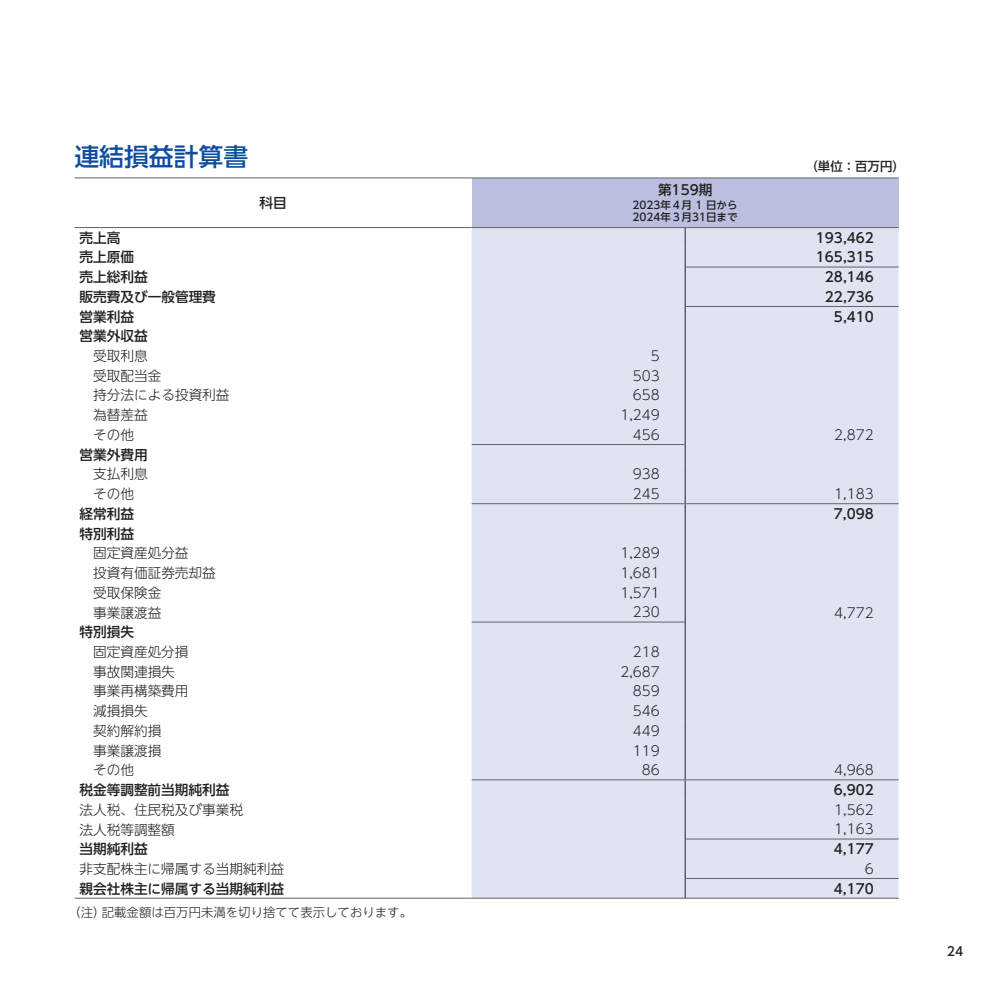
<style>
.page{position:relative;width:993px;height:993px;background:#fff}
.page>*{position:absolute;margin:0;border:0;box-sizing:border-box;transform-origin:0 0}
.t1{font:500 24.85px "UD Shin Go NT Pro";color:#0d4da1}
.t2{font:300 13.65px "UD Shin Go NT Pro";color:#231f20}
.t3{font:500 13.65px "UD Shin Go NT Pro";color:#231f20}
.t4{font:300 12.42px "UD Shin Go NT Pro";color:#231f20}
.t5{font:500 12.42px "UD Shin Go NT Pro";color:#231f20}
.t6{font:500 10.5px/12.4px "UD Shin Go NT Pro";color:#231f20}
</style>
<div class="page">
<div style="left:471px;top:178px;width:427px;height:49px;background:#babfe0"></div>
<div style="left:471px;top:228px;width:427px;height:669px;background:#e0e4f2"></div>
<hr style="left:74px;top:177px;width:397px;height:1px;background:#636366">
<hr style="left:471px;top:177px;width:214px;height:1px;background:#636366">
<hr style="left:685px;top:177px;width:213px;height:1px;background:#636366">
<hr style="left:74px;top:227px;width:397px;height:1px;background:#636366">
<hr style="left:471px;top:227px;width:214px;height:1px;background:#636366">
<hr style="left:685px;top:227px;width:213px;height:1px;background:#636366">
<hr style="left:74px;top:897px;width:397px;height:1px;background:#636366">
<hr style="left:471px;top:897px;width:214px;height:1px;background:#636366">
<hr style="left:685px;top:897px;width:213px;height:1px;background:#636366">
<svg style="left:684px;top:228px;width:1px;height:669px"></svg>
<hr style="left:685px;top:877px;width:213px;height:1px;background:#636366">
<hr style="left:685px;top:838px;width:213px;height:1px;background:#636366">
<hr style="left:471px;top:779px;width:214px;height:1px;background:#636366">
<hr style="left:685px;top:779px;width:213px;height:1px;background:#636366">
<hr style="left:471px;top:621px;width:213px;height:1px;background:#636366">
<hr style="left:471px;top:503px;width:214px;height:1px;background:#636366">
<hr style="left:685px;top:503px;width:213px;height:1px;background:#636366">
<hr style="left:471px;top:444px;width:213px;height:1px;background:#636366">
<hr style="left:685px;top:306px;width:213px;height:1px;background:#636366">
<hr style="left:685px;top:266px;width:213px;height:1px;background:#636366">
<h1 class="t1" style="left:74px;top:136px;width:175px">連結損益計算書</h1>
<p class="t3" style="left:259px;top:192px;width:29px">科目</p>
<p class="t3" style="left:657px;top:179px;width:56px">第159期</p>
<p class="t6" style="left:632px;top:198px;width:106px">2023年４月１日から<br>2024年３月31日まで</p>
<p class="t5" style="left:805px;top:156px;width:101px">（単位：百万円）</p>
<p class="t3" style="left:79px;top:226px;width:42px">売上高</p>
<p class="t3" style="left:815px;top:226px;width:59px">193,462</p>
<p class="t3" style="left:79px;top:246px;width:56px">売上原価</p>
<p class="t3" style="left:815px;top:246px;width:59px">165,315</p>
<p class="t3" style="left:79px;top:266px;width:70px">売上総利益</p>
<p class="t3" style="left:824px;top:266px;width:50px">28,146</p>
<p class="t3" style="left:79px;top:285px;width:138px">販売費及び一般管理費</p>
<p class="t3" style="left:824px;top:285px;width:50px">22,736</p>
<p class="t3" style="left:79px;top:305px;width:56px">営業利益</p>
<p class="t3" style="left:833px;top:305px;width:41px">5,410</p>
<p class="t3" style="left:79px;top:325px;width:70px">営業外収益</p>
<p class="t2" style="left:93px;top:344px;width:56px">受取利息</p>
<p class="t2" style="left:650px;top:344px;width:11px">5</p>
<p class="t2" style="left:93px;top:364px;width:70px">受取配当金</p>
<p class="t2" style="left:632px;top:364px;width:29px">503</p>
<p class="t2" style="left:93px;top:384px;width:138px">持分法による投資利益</p>
<p class="t2" style="left:632px;top:384px;width:29px">658</p>
<p class="t2" style="left:93px;top:404px;width:56px">為替差益</p>
<p class="t2" style="left:620px;top:404px;width:41px">1,249</p>
<p class="t2" style="left:93px;top:423px;width:42px">その他</p>
<p class="t2" style="left:632px;top:423px;width:29px">456</p>
<p class="t2" style="left:834px;top:423px;width:41px">2,872</p>
<p class="t3" style="left:79px;top:443px;width:70px">営業外費用</p>
<p class="t2" style="left:93px;top:463px;width:56px">支払利息</p>
<p class="t2" style="left:632px;top:463px;width:29px">938</p>
<p class="t2" style="left:93px;top:482px;width:42px">その他</p>
<p class="t2" style="left:632px;top:482px;width:29px">245</p>
<p class="t2" style="left:834px;top:482px;width:41px">1,183</p>
<p class="t3" style="left:79px;top:502px;width:56px">経常利益</p>
<p class="t3" style="left:833px;top:502px;width:41px">7,098</p>
<p class="t3" style="left:79px;top:522px;width:56px">特別利益</p>
<p class="t2" style="left:93px;top:542px;width:97px">固定資産処分益</p>
<p class="t2" style="left:620px;top:542px;width:41px">1,289</p>
<p class="t2" style="left:93px;top:561px;width:124px">投資有価証券売却益</p>
<p class="t2" style="left:620px;top:561px;width:41px">1,681</p>
<p class="t2" style="left:93px;top:581px;width:70px">受取保険金</p>
<p class="t2" style="left:620px;top:581px;width:41px">1,571</p>
<p class="t2" style="left:93px;top:601px;width:70px">事業譲渡益</p>
<p class="t2" style="left:632px;top:601px;width:29px">230</p>
<p class="t2" style="left:834px;top:601px;width:41px">4,772</p>
<p class="t3" style="left:79px;top:620px;width:56px">特別損失</p>
<p class="t2" style="left:93px;top:640px;width:97px">固定資産処分損</p>
<p class="t2" style="left:632px;top:640px;width:29px">218</p>
<p class="t2" style="left:93px;top:660px;width:83px">事故関連損失</p>
<p class="t2" style="left:620px;top:660px;width:41px">2,687</p>
<p class="t2" style="left:93px;top:680px;width:97px">事業再構築費用</p>
<p class="t2" style="left:632px;top:680px;width:29px">859</p>
<p class="t2" style="left:93px;top:699px;width:56px">減損損失</p>
<p class="t2" style="left:632px;top:699px;width:29px">546</p>
<p class="t2" style="left:93px;top:719px;width:70px">契約解約損</p>
<p class="t2" style="left:632px;top:719px;width:29px">449</p>
<p class="t2" style="left:93px;top:739px;width:70px">事業譲渡損</p>
<p class="t2" style="left:632px;top:739px;width:29px">119</p>
<p class="t2" style="left:93px;top:758px;width:42px">その他</p>
<p class="t2" style="left:641px;top:758px;width:20px">86</p>
<p class="t2" style="left:834px;top:758px;width:41px">4,968</p>
<p class="t3" style="left:79px;top:778px;width:152px">税金等調整前当期純利益</p>
<p class="t3" style="left:833px;top:778px;width:41px">6,902</p>
<p class="t2" style="left:79px;top:798px;width:165px">法人税、住民税及び事業税</p>
<p class="t2" style="left:834px;top:798px;width:41px">1,562</p>
<p class="t2" style="left:79px;top:818px;width:97px">法人税等調整額</p>
<p class="t2" style="left:834px;top:817px;width:41px">1,163</p>
<p class="t3" style="left:79px;top:837px;width:70px">当期純利益</p>
<p class="t3" style="left:833px;top:837px;width:41px">4,177</p>
<p class="t2" style="left:79px;top:857px;width:206px">非支配株主に帰属する当期純利益</p>
<p class="t2" style="left:864px;top:857px;width:11px">6</p>
<p class="t3" style="left:79px;top:876px;width:206px">親会社株主に帰属する当期純利益</p>
<p class="t3" style="left:833px;top:877px;width:41px">4,170</p>
<p class="t4" style="left:68px;top:901px;width:345px">（注）記載金額は百万円未満を切り捨てて表示しております。</p>
<p class="t5" style="left:946px;top:940px;width:18px">24</p>
</div>
